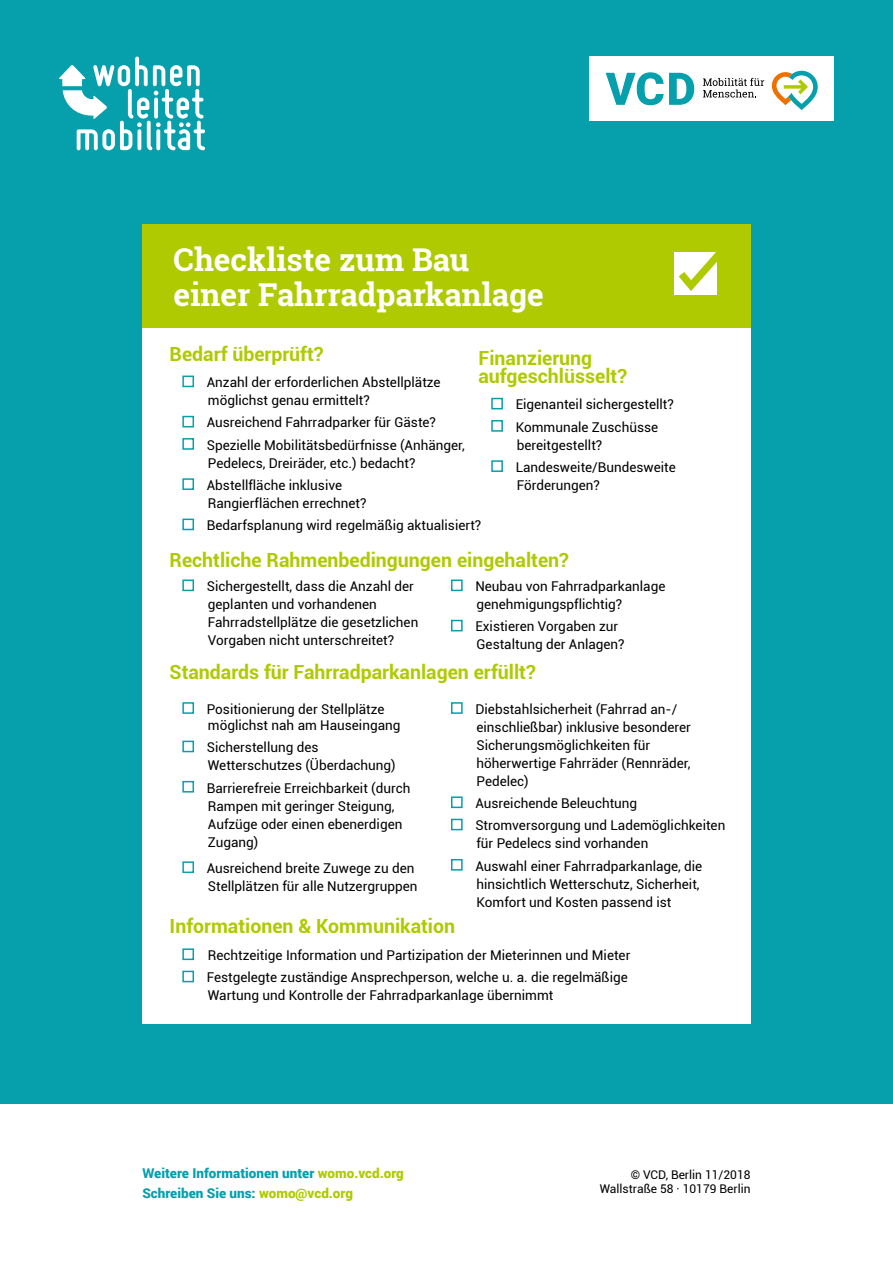
<style>
.page{position:relative;width:893px;height:1263px;background:#fff}
.page>*{position:absolute;margin:0;border:0;box-sizing:border-box;transform-origin:0 0}
.t1{font:700 31.5px/35.1px "Roboto Slab";color:#fff}
.t2{font:700 19.5px/18px "Roboto";color:#afca00}
.t3{font:13.5px/18px "Roboto";color:#000}
.t4{font:900 13.5px/19.5px "Roboto";color:#069fac}
.t5{font:12px/14.4px "Roboto";color:#000;text-align:right}
.s1{color:#afca00}
</style>
<div class="page">
<div style="left:0;top:0;width:893px;height:1103px;background:#069fac"></div>
<div style="left:589px;top:57px;width:245px;height:64px;background:#fff"></div>
<svg style="left:703px;top:78px;width:61px;height:20px"></svg>
<svg style="left:606px;top:72px;width:88px;height:33px"></svg>
<svg style="left:772px;top:71px;width:46px;height:39px"></svg>
<svg style="left:59px;top:57px;width:146px;height:93px"></svg>
<div style="left:62px;top:79px;width:20px;height:7px;background:#fff"></div>
<div style="left:142px;top:326px;width:608px;height:698px;background:#fff"></div>
<div style="left:142px;top:224px;width:608px;height:104px;background:#afca00"></div>
<svg style="left:674px;top:252px;width:43px;height:43px"></svg>
<div style="left:182px;top:376px;width:12px;height:11px;background:#fff;border:2px solid #069fac"></div>
<div style="left:182px;top:416px;width:12px;height:11px;background:#fff;border:2px solid #069fac"></div>
<div style="left:182px;top:438px;width:12px;height:12px;background:#fff;border:2px solid #069fac"></div>
<div style="left:182px;top:478px;width:12px;height:12px;background:#fff;border:2px solid #069fac"></div>
<div style="left:182px;top:519px;width:12px;height:11px;background:#fff;border:2px solid #069fac"></div>
<div style="left:491px;top:398px;width:12px;height:11px;background:#fff;border:2px solid #069fac"></div>
<div style="left:491px;top:420px;width:12px;height:12px;background:#fff;border:2px solid #069fac"></div>
<div style="left:491px;top:460px;width:12px;height:12px;background:#fff;border:2px solid #069fac"></div>
<div style="left:182px;top:579px;width:12px;height:12px;background:#fff;border:2px solid #069fac"></div>
<div style="left:451px;top:579px;width:12px;height:12px;background:#fff;border:2px solid #069fac"></div>
<div style="left:451px;top:620px;width:12px;height:11px;background:#fff;border:2px solid #069fac"></div>
<div style="left:451px;top:702px;width:12px;height:12px;background:#fff;border:2px solid #069fac"></div>
<div style="left:451px;top:796px;width:12px;height:12px;background:#fff;border:2px solid #069fac"></div>
<div style="left:451px;top:819px;width:12px;height:11px;background:#fff;border:2px solid #069fac"></div>
<div style="left:451px;top:859px;width:12px;height:12px;background:#fff;border:2px solid #069fac"></div>
<div style="left:182px;top:948px;width:12px;height:12px;background:#fff;border:2px solid #069fac"></div>
<div style="left:182px;top:971px;width:12px;height:11px;background:#fff;border:2px solid #069fac"></div>
<div style="left:182px;top:702px;width:12px;height:12px;background:#fff;border:2px solid #069fac"></div>
<div style="left:182px;top:741px;width:12px;height:11px;background:#fff;border:2px solid #069fac"></div>
<div style="left:182px;top:781px;width:12px;height:11px;background:#fff;border:2px solid #069fac"></div>
<div style="left:182px;top:861px;width:12px;height:12px;background:#fff;border:2px solid #069fac"></div>
<h1 class="t1" style="left:174px;top:241px;width:372px">Checkliste zum Bau einer Fahrradparkanlage</h1>
<h2 class="t2" style="left:170px;top:344px;width:156px">Bedarf überprüft?</h2>
<p class="t3" style="left:207px;top:373px;width:235px">Anzahl der erforderlichen Abstellplätze möglichst genau ermittelt?</p>
<p class="t3" style="left:207px;top:411px;width:260px;line-height:22.2px">Ausreichend Fahrradparker für Gäste?<br>Spezielle Mobilitätsbedürfnisse (Anhänger,</p>
<p class="t3" style="left:207px;top:451px;width:210px;line-height:22.2px">Pedelecs, Dreiräder, etc.) bedacht?<br>Abstellfläche inklusive</p>
<p class="t3" style="left:207px;top:492px;width:276px;line-height:22.2px">Rangierflächen errechnet?<br>Bedarfsplanung wird regelmäßig aktualisiert?</p>
<h2 class="t2" style="left:478px;top:348px;width:150px">Finanzierung aufgeschlüsselt?</h2>
<p class="t3" style="left:516px;top:393px;width:160px;line-height:22.2px">Eigenanteil sichergestellt?<br>Kommunale Zuschüsse</p>
<p class="t3" style="left:516px;top:433px;width:162px;line-height:22.2px">bereitgestellt?<br>Landesweite/Bundesweite</p>
<p class="t3" style="left:517px;top:476px;width:85px">Förderungen?</p>
<h2 class="t2" style="left:170px;top:550px;width:401px">Rechtliche Rahmenbedingungen eingehalten?</h2>
<p class="t3" style="left:207px;top:577px;width:213px">Sichergestellt, dass die Anzahl der geplanten und vorhandenen Fahrradstellplätze die gesetzlichen Vorgaben nicht unterschreitet?</p>
<p class="t3" style="left:475px;top:577px;width:192px">Neubau von Fahrradparkanlage genehmigungspflichtig?</p>
<p class="t3" style="left:475px;top:617px;width:151px">Existieren Vorgaben zur<br>Gestaltung der Anlagen?</p>
<h2 class="t2" style="left:170px;top:662px;width:368px">Standards für Fahrradparkanlagen erfüllt?</h2>
<p class="t3" style="left:475px;top:699px;width:217px">Diebstahlsicherheit (Fahrrad an-/ einschließbar) inklusive besonderer<br>Sicherungsmöglichkeiten für höherwertige Fahrräder (Rennräder,<br>Pedelec)</p>
<p class="t3" style="left:475px;top:792px;width:251px;line-height:22.2px">Ausreichende Beleuchtung<br>Stromversorgung und Lademöglichkeiten</p>
<p class="t3" style="left:475px;top:832px;width:228px;line-height:22.2px">für Pedelecs sind vorhanden<br>Auswahl einer Fahrradparkanlage, die</p>
<p class="t3" style="left:476px;top:874px;width:225px">hinsichtlich Wetterschutz, Sicherheit,<br>Komfort und Kosten passend ist</p>
<p class="t3" style="left:207px;top:700px;width:195px;line-height:16.2px">Positionierung der Stellplätze möglichst nah am Hauseingang</p>
<p class="t3" style="left:207px;top:738px;width:190px">Sicherstellung des<br>Wetterschutzes (Überdachung)</p>
<p class="t3" style="left:207px;top:778px;width:205px">Barrierefreie Erreichbarkeit (durch<br>Rampen mit geringer Steigung,<br>Aufzüge oder einen ebenerdigen<br>Zugang)</p>
<p class="t3" style="left:207px;top:859px;width:212px">Ausreichend breite Zuwege zu den<br>Stellplätzen für alle Nutzergruppen</p>
<h2 class="t2" style="left:170px;top:916px;width:287px">Informationen &amp; Kommunikation</h2>
<p class="t3" style="left:207px;top:944px;width:425px;line-height:22.2px">Rechtzeitige Information und Partizipation der Mieterinnen und Mieter<br>Festgelegte zuständige Ansprechperson, welche u. a. die regelmäßige</p>
<p class="t3" style="left:208px;top:986px;width:347px">Wartung und Kontrolle der Fahrradparkanlage übernimmt</p>
<p class="t4" style="left:142px;top:1163px;width:263px">Weitere Informationen unter <span class="s1">womo.vcd.org<br></span>Schreiben Sie uns: <span class="s1">womo@vcd.org</span></p>
<p class="t5" style="left:600px;top:1167px;width:152px">© VCD, Berlin 11/2018<br>Wallstraße 58 · 10179 Berlin</p>
</div>
